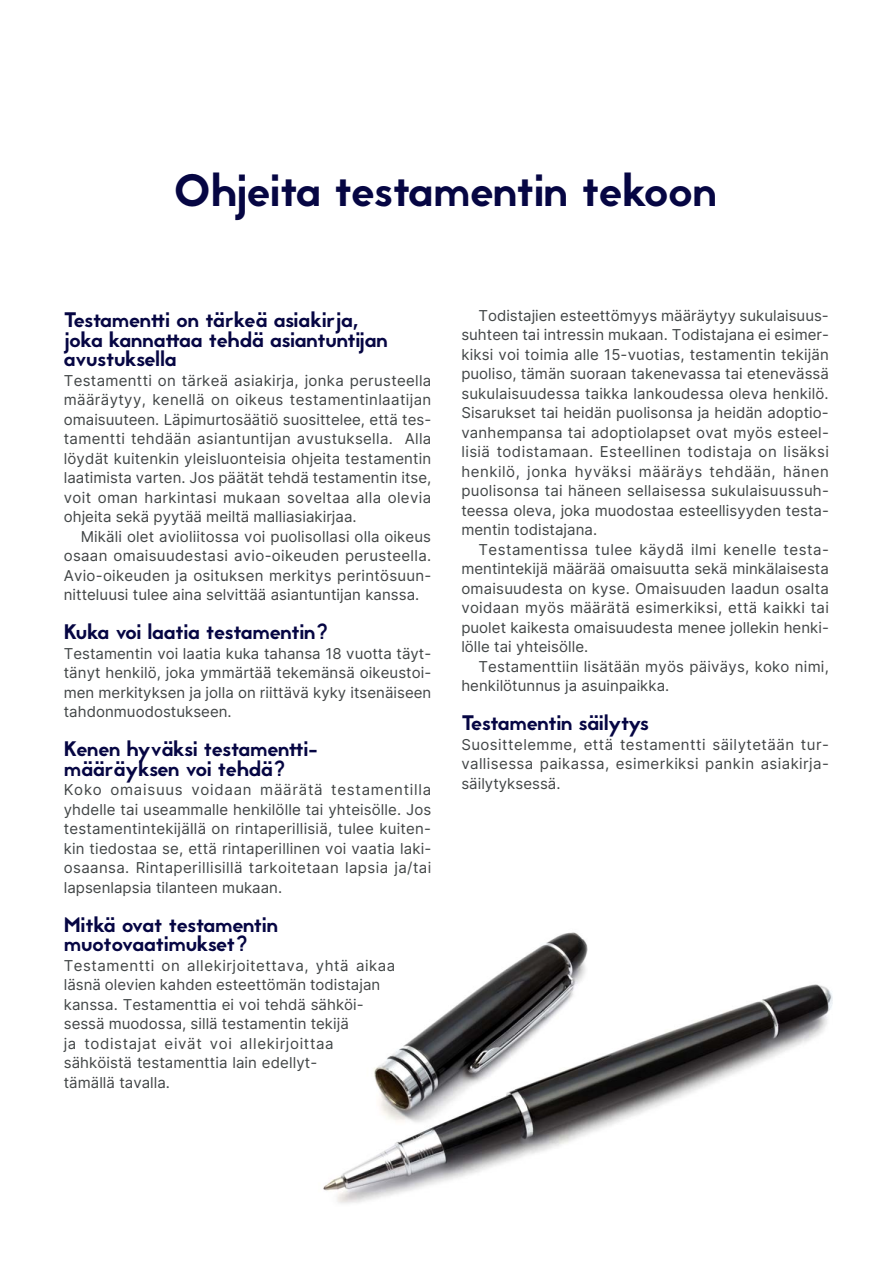
<style>
.page{position:relative;width:893px;height:1263px;background:#fff}
.page>*{position:absolute;margin:0;border:0;box-sizing:border-box;transform-origin:0 0}
.t1{font:45px "Jaapokki";letter-spacing:-.005em;color:#060643}
.t2{font:21px/19.5px "Jaapokki";letter-spacing:.005em;color:#060643}
.t3{font:21px "Jaapokki";letter-spacing:-.015em;color:#060643}
.t4{font:15px/19.5px "Inter";letter-spacing:.005em;color:#414546;text-align:justify}
</style>
<div class="page">
<img style="left:323px;top:932px;width:510px;height:272px">
<h1 class="t1" style="left:174px;top:159px;width:545px">Ohjeita testamentin tekoon</h1>
<h2 class="t2" style="left:64px;top:311px;width:325px">Testamentti on tärkeä asiakirja, joka kannattaa tehdä asiantuntijan avustuksella</h2>
<p class="t4" style="left:64px;top:370px;width:369px">Testamentti on tärkeä asiakirja, jonka perusteella määräytyy, kenellä on oikeus testamentinlaatijan omaisuuteen. Läpimurtosäätiö suosittelee, että tes&shy;tamentti tehdään asiantuntijan avustuksella. Alla löydät kuitenkin yleisluonteisia ohjeita testamentin laatimista varten. Jos päätät tehdä testamentin itse, voit oman harkintasi mukaan soveltaa alla olevia ohjeita sekä pyytää meiltä malliasiakirjaa.</p>
<p class="t4" style="left:64px;top:526px;width:369px;text-indent:17px">Mikäli olet avioliitossa voi puolisollasi olla oikeus osaan omaisuudestasi avio-oikeuden perusteella.<br>Avio-oikeuden ja osituksen merkitys perintösuun&shy;nitteluusi tulee aina selvittää asiantuntijan kanssa.</p>
<h2 class="t2" style="left:64px;top:623px;width:266px">Kuka voi laatia testamentin?</h2>
<p class="t4" style="left:64px;top:643px;width:369px">Testamentin voi laatia kuka tahansa 18 vuotta täyt&shy;tänyt henkilö, joka ymmärtää̈tekemänsä oikeustoi&shy;men merkityksen ja jolla on riittävä kyky itsenäiseen tahdonmuodostukseen.</p>
<h2 class="t2" style="left:64px;top:740px;width:256px">Kenen hyväksi testamentti&shy;määräyksen voi tehdä?</h2>
<p class="t4" style="left:64px;top:780px;width:369px">Koko omaisuus voidaan määrätä testamentilla yhdelle tai useammalle henkilölle tai yhteisölle. Jos testamentintekijällä on rintaperillisiä, tulee kuiten&shy;kin tiedostaa se, että rintaperillinen voi vaatia laki&shy;osaansa. Rintaperillisillä tarkoitetaan lapsia ja/tai lapsenlapsia tilanteen mukaan.</p>
<h2 class="t2" style="left:64px;top:915px;width:216px">Mitkä ovat testamentin muotovaatimukset?</h2>
<p class="t4" style="left:64px;top:955px;width:333px;text-align:left">Testamentti on allekirjoitettava, yhtä aikaa läsnä olevien kahden esteettömän todistajan kanssa. Testamenttia ei voi tehdä sähköi&shy;sessä muodossa, sillä testamentin tekijä<br>ja todistajat eivät voi allekirjoittaa sähköistä testamenttia lain edellyt-<br>tämällä tavalla.</p>
<p class="t4" style="left:461px;top:305px;width:369px;text-indent:17px">Todistajien esteettömyys määräytyy sukulaisuus&shy;suhteen tai intressin mukaan. Todistajana ei esimer&shy;kiksi voi toimia alle 15-vuotias, testamentin tekijän puoliso, tämän suoraan takenevassa tai etenevässä sukulaisuudessa taikka lankoudessa oleva henkilö.<br>Sisarukset tai heidän puolisonsa ja heidän adoptio&shy;vanhempansa tai adoptiolapset ovat myös esteel&shy;lisiä todistamaan. Esteellinen todistaja on lisäksi henkilö, jonka hyväksi määräys tehdään, hänen puolisonsa tai häneen sellaisessa sukulaisuussuh&shy;teessa oleva, joka muodostaa esteellisyyden testa&shy;mentin todistajana.</p>
<p class="t4" style="left:461px;top:539px;width:369px;text-indent:17px">Testamentissa tulee käydä̈ilmi kenelle testa&shy;mentintekijä määrää omaisuutta sekä minkälaisesta omaisuudesta on kyse. Omaisuuden laadun osalta voidaan myös määrätä esimerkiksi, että kaikki tai puolet kaikesta omaisuudesta menee jollekin henki&shy;lölle tai yhteisölle.</p>
<p class="t4" style="left:461px;top:656px;width:369px;text-indent:17px">Testamenttiin lisätään myös päiväys, koko nimi, henkilötunnus ja asuinpaikka.</p>
<h2 class="t3" style="left:461px;top:708px;width:189px">Testamentin säilytys</h2>
<p class="t4" style="left:461px;top:734px;width:369px">Suosittelemme, että testamentti säilytetään tur&shy;vallisessa paikassa, esimerkiksi pankin asiakirja&shy;säilytyksessä.</p>
</div>
